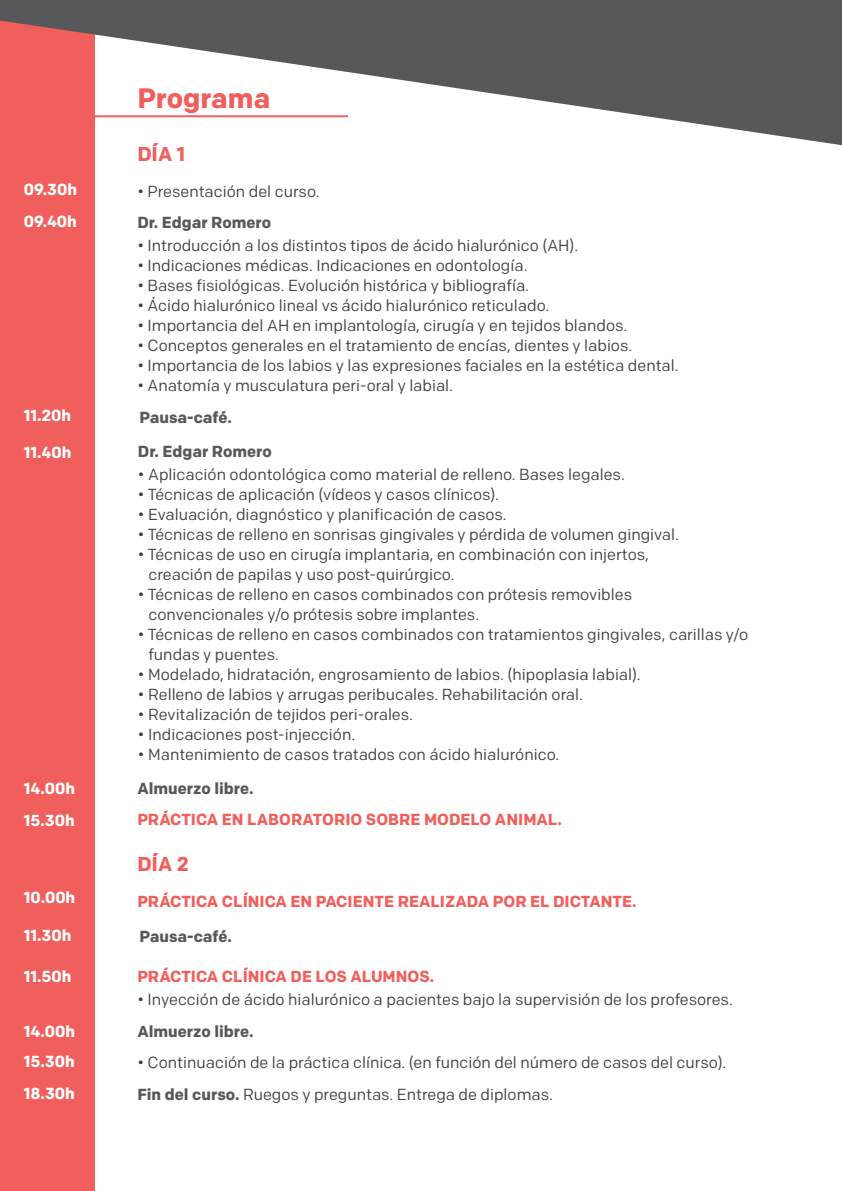
<style>
.page{position:relative;width:842px;height:1191px;background:#fff}
.page>*{position:absolute;margin:0;border:0;box-sizing:border-box;transform-origin:0 0}
.t1{font:700 28px "Colfax";color:#f15f5c}
.t2{font:700 20px "Colfax";color:#f15f5c}
.t3{font:16px "Colfax";color:#3e3e3f}
.t4{font:700 16px "Colfax";color:#f15f5c}
.t5{font:700 16px "Colfax";color:#57585a}
.t6{font:700 16px "Colfax";color:#fff}
.s1{font-weight:700;color:#57585a}
</style>
<div class="page">
<div style="left:0;top:0;width:95px;height:1191px;background:#f15f5c"></div>
<svg style="left:0;top:0;width:842px;height:146px"></svg>
<p class="t1" style="left:137px;top:81px;width:135px">Programa</p>
<p class="t2" style="left:137px;top:141px;width:49px">DÍA 1</p>
<p class="t6" style="left:24px;top:179px;width:55px">09.30h</p>
<p class="t6" style="left:24px;top:211px;width:55px">09.40h</p>
<p class="t3" style="left:137px;top:182px;width:184px">• Presentación del curso.</p>
<p class="t5" style="left:137px;top:212px;width:135px">Dr. Edgar Romero</p>
<p class="t3" style="left:137px;top:235px;width:442px">• Introducción a los distintos tipos de ácido hialurónico (AH).</p>
<p class="t3" style="left:137px;top:255px;width:392px">• Indicaciones médicas. Indicaciones en odontología.</p>
<p class="t3" style="left:137px;top:275px;width:393px">• Bases fisiológicas. Evolución histórica y bibliografía.</p>
<p class="t3" style="left:137px;top:295px;width:413px">• Ácido hialurónico lineal vs ácido hialurónico reticulado.</p>
<p class="t3" style="left:137px;top:315px;width:491px">• Importancia del AH en implantología, cirugía y en tejidos blandos.</p>
<p class="t3" style="left:137px;top:335px;width:496px">• Conceptos generales en el tratamiento de encías, dientes y labios.</p>
<p class="t3" style="left:137px;top:355px;width:543px">• Importancia de los labios y las expresiones faciales en la estética dental.</p>
<p class="t3" style="left:137px;top:375px;width:317px">• Anatomía y musculatura peri-oral y labial.</p>
<p class="t6" style="left:24px;top:406px;width:49px">11.20h</p>
<p class="t6" style="left:24px;top:443px;width:49px">11.40h</p>
<p class="t5" style="left:139px;top:408px;width:94px">Pausa-café.</p>
<p class="t5" style="left:138px;top:442px;width:135px">Dr. Edgar Romero</p>
<p class="t3" style="left:138px;top:465px;width:488px">• Aplicación odontológica como material de relleno. Bases legales.</p>
<p class="t3" style="left:138px;top:485px;width:363px">• Técnicas de aplicación (vídeos y casos clínicos).</p>
<p class="t3" style="left:138px;top:505px;width:370px">• Evaluación, diagnóstico y planificación de casos.</p>
<p class="t3" style="left:138px;top:525px;width:542px">• Técnicas de relleno en sonrisas gingivales y pérdida de volumen gingival.</p>
<p class="t3" style="left:138px;top:545px;width:513px">• Técnicas de uso en cirugía implantaria, en combinación con injertos,</p>
<p class="t3" style="left:148px;top:565px;width:308px">creación de papilas y uso post-quirúrgico.</p>
<p class="t3" style="left:138px;top:585px;width:496px">• Técnicas de relleno en casos combinados con prótesis removibles</p>
<p class="t3" style="left:148px;top:605px;width:332px">convencionales y/o prótesis sobre implantes.</p>
<p class="t3" style="left:138px;top:625px;width:612px">• Técnicas de relleno en casos combinados con tratamientos gingivales, carillas y/o</p>
<p class="t3" style="left:148px;top:645px;width:132px">fundas y puentes.</p>
<p class="t3" style="left:138px;top:665px;width:504px">• Modelado, hidratación, engrosamiento de labios. (hipoplasia labial).</p>
<p class="t3" style="left:138px;top:685px;width:446px">• Relleno de labios y arrugas peribucales. Rehabilitación oral.</p>
<p class="t3" style="left:138px;top:705px;width:277px">• Revitalización de tejidos peri-orales.</p>
<p class="t3" style="left:138px;top:725px;width:219px">• Indicaciones post-injección.</p>
<p class="t3" style="left:138px;top:745px;width:423px">• Mantenimiento de casos tratados con ácido hialurónico.</p>
<p class="t6" style="left:24px;top:778px;width:53px">14.00h</p>
<p class="t5" style="left:137px;top:778px;width:118px">Almuerzo libre.</p>
<p class="t6" style="left:24px;top:811px;width:53px">15.30h</p>
<p class="t4" style="left:137px;top:809px;width:426px">PRÁCTICA EN LABORATORIO SOBRE MODELO ANIMAL.</p>
<p class="t2" style="left:137px;top:852px;width:53px">DÍA 2</p>
<p class="t6" style="left:24px;top:887px;width:53px">10.00h</p>
<p class="t4" style="left:137px;top:891px;width:501px">PRÁCTICA CLÍNICA EN PACIENTE REALIZADA POR EL DICTANTE.</p>
<p class="t6" style="left:24px;top:925px;width:49px">11.30h</p>
<p class="t5" style="left:139px;top:927px;width:94px">Pausa-café.</p>
<p class="t6" style="left:24px;top:966px;width:49px">11.50h</p>
<p class="t6" style="left:24px;top:1021px;width:53px">14.00h</p>
<p class="t6" style="left:24px;top:1051px;width:53px">15.30h</p>
<p class="t4" style="left:137px;top:966px;width:298px">PRÁCTICA CLÍNICA DE LOS ALUMNOS.</p>
<p class="t3" style="left:137px;top:989px;width:597px">• Inyección de ácido hialurónico a pacientes bajo la supervisión de los profesores.</p>
<p class="t5" style="left:137px;top:1022px;width:118px">Almuerzo libre.</p>
<p class="t3" style="left:137px;top:1052px;width:590px">• Continuación de la práctica clínica. (en función del número de casos del curso).</p>
<p class="t6" style="left:24px;top:1084px;width:53px">18.30h</p>
<p class="t3" style="left:137px;top:1084px;width:417px"><span class="s1">Fin del curso.</span> Ruegos y preguntas. Entrega de diplomas.</p>
</div>
